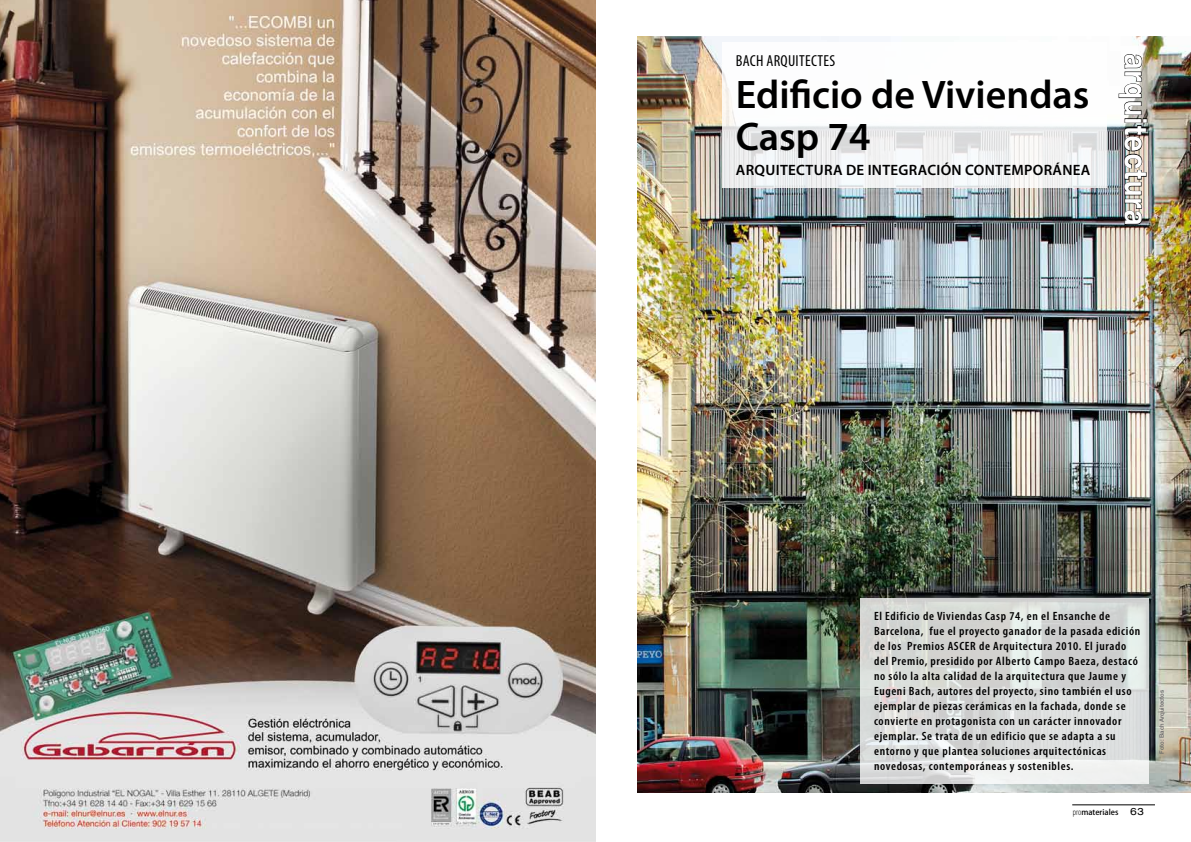
<style>
.page{position:relative;width:1191px;height:842px;background:#fff}
.page>*{position:absolute;margin:0;border:0;box-sizing:border-box;transform-origin:0 0}
.t1{font:600 40px/42px "Myriad Pro";color:#000}
.t2{font:700 expanded 30px "Helvetica Neue";letter-spacing:.1em;color:#fff;scale:.67 1}
.t3{font:condensed 16px "Myriad Pro";letter-spacing:.02em;color:#000}
.t4{font:600 15px "Myriad Pro";letter-spacing:.145em;color:#000}
.t5{font:600 condensed 12px/15px "Myriad Pro";letter-spacing:.05em;color:#000;scale:1.05 1}
.t6{font:500 7.8px "Koz Go Std";color:#000}
.t7{font:500 6px "Helvetica Neue";color:#646567}
.s1{font-family:"Myriad Pro";font-weight:300;font-stretch:condensed;font-size:9.1px}
.s2{font-family:"Helvetica Neue";font-weight:400;font-stretch:expanded;font-size:10px}
</style>
<div class="page">
<hr style="left:1072px;top:804px;width:83px;height:1px;background:#000">
<img style="left:637px;top:36px;width:554px;height:756px">
<svg style="left:722px;top:42px;width:384px;height:146px"></svg>
<img style="left:1118px;top:54px;width:29px;height:171px">
<img style="left:0;top:0;width:595px;height:842px">
<svg style="left:860px;top:598px;width:288px;height:186px;background:#dadcda"></svg>
<h3 class="t3" style="left:736px;top:51px;width:100px">BACH ARQUITECTES</h3>
<h1 class="t1" style="left:735px;top:72px;width:355px">EDIFICIO DE VIVIENDAS<br>CASP 74</h1>
<p class="t4" style="left:736px;top:160px;width:11px">ARQU</p>
<p class="t4" style="left:775px;top:160px;width:316px">ITECTURA DE INTEGRACIÓN CONTEMPORÁNEA</p>
<h2 class="t2" style="left:1154px;top:54px;width:257px;rotate:90deg">arquitectura</h2>
<p class="t5" style="left:874px;top:609px;width:255px">El Edificio de Viviendas Casp 74, en el Ensanche de Barcelona, fue el proyecto ganador de la pasada edición de los Premios ASCER de Arquitectura 2010. El jurado del Premio, presidido por Alberto Campo Baeza, destacó no sólo la alta calidad de la arquitectura que Jaume y Eugeni Bach, autores del proyecto, sino también el uso ejemplar de piezas cerámicas en la fachada, donde se convierte en protagonista con un carácter innovador ejemplar. Se trata de un edificio que se adapta a su entorno y que plantea soluciones arquitectónicas novedosas, contemporáneas y sostenibles.</p>
<p class="t6" style="left:1073px;top:807px;width:73px"><span class="s1">pro</span>materiales <span class="s2">63</span></p>
<p class="t7" style="left:1158px;top:754px;width:65px;rotate:-90deg">Foto: Bach Arquitectos</p>
</div>
